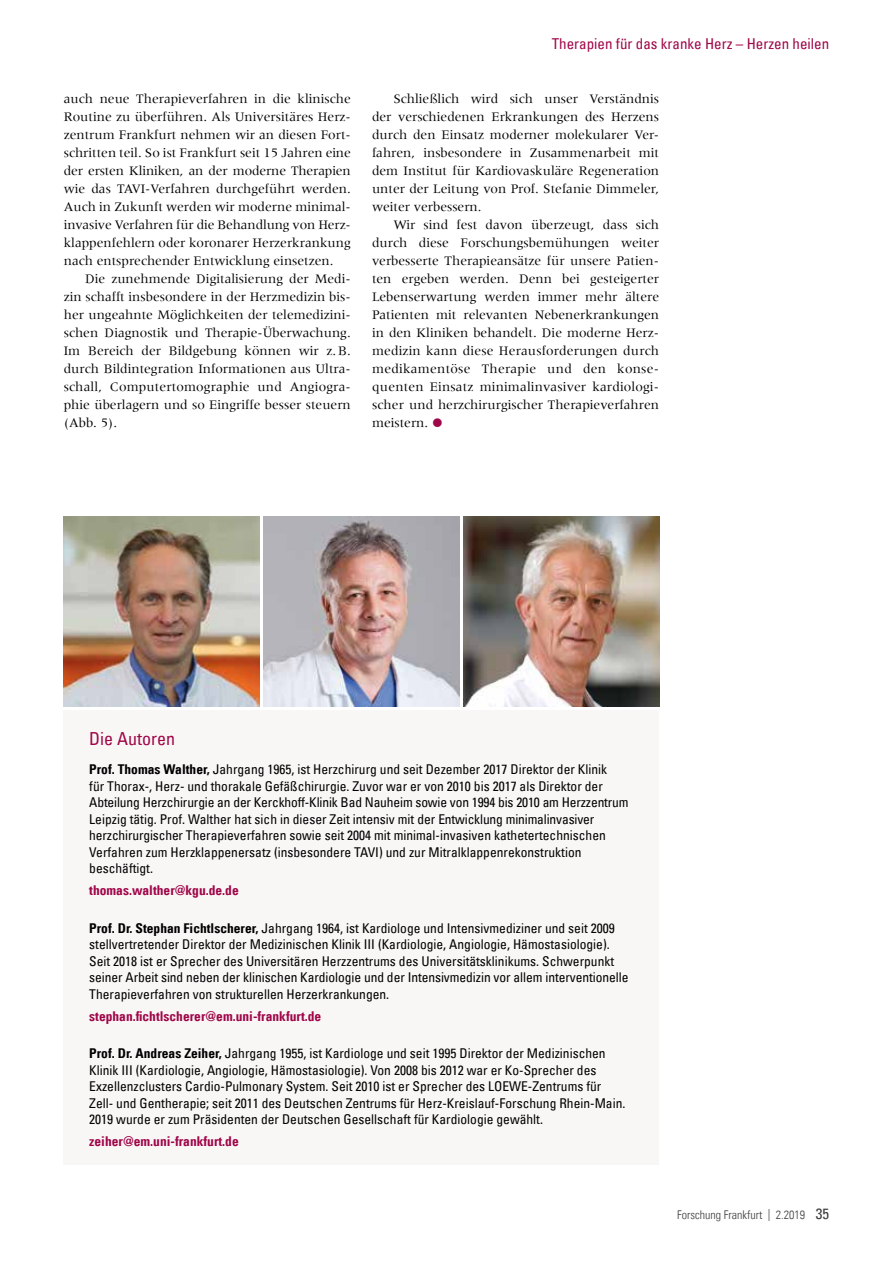
<style>
.page{position:relative;width:893px;height:1263px;background:#fff}
.page>*{position:absolute;margin:0;border:0;box-sizing:border-box;transform-origin:0 0}
.t1{font:condensed 18px "Univers Com 57";color:#9f0649}
.t2{font:condensed 15px "Univers Com 57";color:#9f0649}
.t3{font:13.5px/18px "Meridien";color:#000;text-align:justify}
.t4{font:condensed 13.5px/16.5px "Univers Com 57";color:#000}
.t5{font:13.5px "Univers Com 67 Bold Cond";color:#9f0649}
.t6{font:12px "Univers Com 47 Light Cond";color:#3c3c3b}
.s1{font-family:"Univers Com 67 Bold Cond";font-stretch:normal}
.s2{font-family:"Univers Com 57";font-stretch:condensed;font-size:15px}
</style>
<div class="page">
<div style="left:64px;top:710px;width:595px;height:454px;background:#f9f7f5"></div>
<img style="left:264px;top:517px;width:195px;height:190px">
<img style="left:64px;top:517px;width:195px;height:190px">
<img style="left:463px;top:517px;width:196px;height:190px">
<p class="t3" style="left:64px;top:90px;width:289px">auch neue Therapieverfahren in die klinische Routine zu überführen. Als Universitäres Herz&shy;zentrum Frankfurt nehmen wir an diesen Fort&shy;schritten teil. So ist Frankfurt seit 15 Jahren eine der ersten Kliniken, an der moderne Therapien wie das TAVI-Verfahren durchgeführt werden.<br>Auch in Zukunft werden wir moderne minimal&shy;invasive Verfahren für die Behandlung von Herz&shy;klappenfehlern oder koronarer Herzerkrankung nach entsprechender Entwicklung einsetzen.</p>
<p class="t3" style="left:64px;top:270px;width:289px;text-indent:21px">Die zunehmende Digitalisierung der Medi&shy;zin schafft insbesondere in der Herzmedizin bis&shy;her ungeahnte Möglichkeiten der telemedizini&shy;schen Diagnostik und Therapie-Überwachung.<br>Im Bereich der Bildgebung können wir z.B. durch Bildintegration Informationen aus Ultra&shy;schall, Computertomographie und Angiogra&shy;phie überlagern und so Eingriffe besser steuern (Abb. 5).</p>
<p class="t2" style="left:552px;top:34px;width:279px">Therapien für das kranke Herz – Herzen heilen</p>
<p class="t3" style="left:372px;top:90px;width:289px;text-indent:21px">Schließlich wird sich unser Verständnis der verschiedenen Erkrankungen des Herzens durch den Einsatz moderner molekularer Ver&shy;fahren, insbesondere in Zusammenarbeit mit dem Institut für Kardiovaskuläre Regeneration unter der Leitung von Prof. Stefanie Dimmeler, weiter verbessern.</p>
<p class="t3" style="left:372px;top:216px;width:289px;text-indent:21px">Wir sind fest davon überzeugt, dass sich durch diese Forschungsbemühungen weiter verbesserte Therapieansätze für unsere Patien&shy;ten ergeben werden. Denn bei gesteigerter Lebenserwartung werden immer mehr ältere Patienten mit relevanten Nebenerkrankungen in den Kliniken behandelt. Die moderne Herz&shy;medizin kann diese Herausforderungen durch medikamentöse Therapie und den konse&shy;quenten Einsatz minimalinvasiver kardiologi&shy;scher und herzchirurgischer Therapieverfahren meistern.</p>
<h1 class="t1" style="left:89px;top:727px;width:87px">Die Autoren</h1>
<p class="t4" style="left:89px;top:761px;width:541px"><span class="s1">Prof. Thomas Walther,</span> Jahrgang 1965, ist Herzchirurg und seit Dezember 2017 Direktor der Klinik<br>für Thorax-, Herz- und thorakale Gefäßchirurgie. Zuvor war er von 2010 bis 2017 als Direktor der Abteilung Herzchirurgie an der Kerckhoff-Klinik Bad Nauheim sowie von 1994 bis 2010 am Herzzentrum Leipzig tätig. Prof. Walther hat sich in dieser Zeit intensiv mit der Entwicklung minimalinvasiver herzchirurgischer Therapieverfahren sowie seit 2004 mit minimal-invasiven kathetertechnischen Verfahren zum Herzklappenersatz (insbesondere TAVI) und zur Mitralklappenrekonstruktion beschäftigt.</p>
<p class="t5" style="left:89px;top:882px;width:151px">thomas.walther@kgu.de.de</p>
<p class="t4" style="left:89px;top:919px;width:541px"><span class="s1">Prof. Dr. Stephan Fichtlscherer,</span> Jahrgang 1964, ist Kardiologe und Intensivmediziner und seit 2009 stellvertretender Direktor der Medizinischen Klinik III (Kardiologie, Angiologie, Hämostasiologie).<br>Seit 2018 ist er Sprecher des Universitären Herzzentrums des Universitätsklinikums. Schwerpunkt seiner Arbeit sind neben der klinischen Kardiologie und der Intensivmedizin vor allem interventionelle Therapieverfahren von strukturellen Herzerkrankungen.</p>
<p class="t5" style="left:89px;top:1008px;width:233px">stephan.fichtlscherer@em.uni-frankfurt.de</p>
<p class="t4" style="left:89px;top:1045px;width:538px"><span class="s1">Prof. Dr. Andreas Zeiher,</span> Jahrgang 1955, ist Kardiologe und seit 1995 Direktor der Medizinischen Klinik III (Kardiologie, Angiologie, Hämostasiologie). Von 2008 bis 2012 war er Ko-Sprecher des Exzellenzclusters Cardio-Pulmonary System. Seit 2010 ist er Sprecher des LOEWE-Zentrums für Zell- und Gentherapie; seit 2011 des Deutschen Zentrums für Herz-Kreislauf-Forschung Rhein-Main.<br>2019 wurde er zum Präsidenten der Deutschen Gesellschaft für Kardiologie gewählt.</p>
<p class="t5" style="left:89px;top:1133px;width:151px">zeiher@em.uni-frankfurt.de</p>
<p class="t6" style="left:677px;top:1208px;width:153px">Forschung Frankfurt | 2.2019 <span class="s2">35</span></p>
</div>
